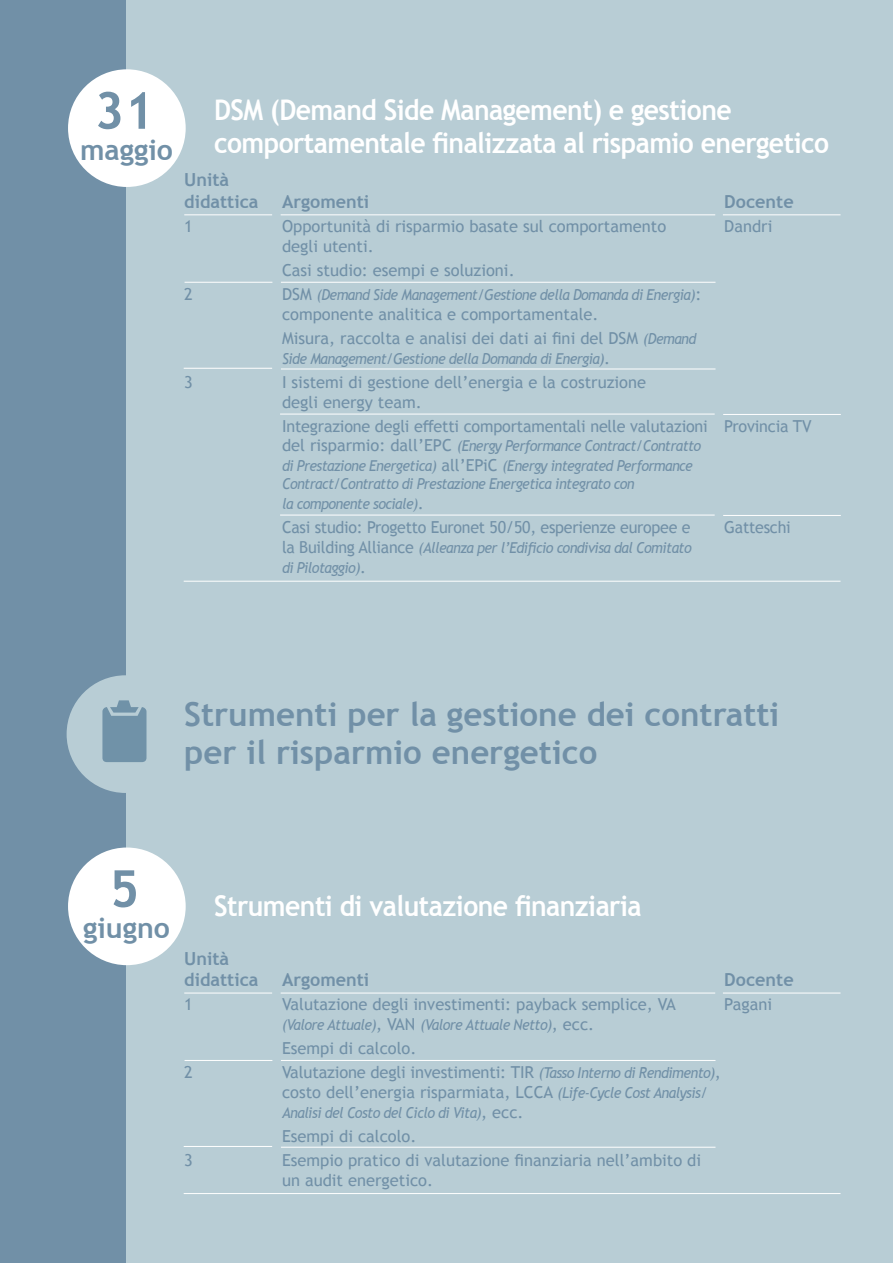
<style>
.page{position:relative;width:893px;height:1263px;background:#b8cdd5}
.page>*{position:absolute;margin:0;border:0;box-sizing:border-box;transform-origin:0 0}
.t1{font:700 51px "Trebuchet MS";color:#7190a7}
.t2{font:700 33px/37.5px "Trebuchet MS";color:#7190a7}
.t3{font:700 28.5px/33px "Trebuchet MS";letter-spacing:-.02em;color:#fff;scale:.93 1}
.t4{font:700 28.5px "Trebuchet MS";color:#7190a7}
.t5{font:700 18px "Trebuchet MS";color:#7190a7}
.Programma{font:16.5px/19.8px "Trebuchet MS";color:#7190a7}
.Programma-2{font:italic 15px/19.8px "Trebuchet MS";letter-spacing:-.04em;color:#7190a7;scale:.95 1}
.s1{font-style:normal;font-size:16.5px}
.s2{font-style:italic;font-size:15px}
</style>
<div class="page">
<div style="left:0;top:0;width:125px;height:1263px;background:#7190a7"></div>
<div style="left:68px;top:847px;width:118px;height:118px;background:#fff;border-radius:50%"></div>
<hr style="left:281px;top:993px;width:434px;height:1px;background:#fff">
<hr style="left:184px;top:993px;width:88px;height:1px;background:#fff">
<hr style="left:723px;top:993px;width:117px;height:1px;background:#fff">
<hr style="left:281px;top:1060px;width:434px;height:1px;background:#fff">
<hr style="left:184px;top:1193px;width:656px;height:1px;background:#fff">
<hr style="left:185px;top:1060px;width:87px;height:1px;background:#fff">
<hr style="left:184px;top:1146px;width:88px;height:1px;background:#fff">
<hr style="left:281px;top:1147px;width:434px;height:1px;background:#fff">
<div style="left:67px;top:675px;width:117px;height:118px;background:#b8cdd5;border-radius:50%"></div>
<svg style="left:102px;top:700px;width:44px;height:62px"></svg>
<div style="left:68px;top:69px;width:118px;height:118px;background:#fff;border-radius:50%"></div>
<hr style="left:281px;top:214px;width:434px;height:1px;background:#fff">
<hr style="left:184px;top:214px;width:88px;height:1px;background:#fff">
<hr style="left:723px;top:214px;width:117px;height:1px;background:#fff">
<hr style="left:281px;top:282px;width:434px;height:1px;background:#fff">
<hr style="left:184px;top:581px;width:656px;height:1px;background:#fff">
<hr style="left:185px;top:282px;width:87px;height:1px;background:#fff">
<hr style="left:280px;top:414px;width:435px;height:1px;background:#fff">
<hr style="left:723px;top:414px;width:118px;height:1px;background:#fff">
<hr style="left:184px;top:368px;width:88px;height:1px;background:#fff">
<hr style="left:281px;top:369px;width:434px;height:1px;background:#fff">
<hr style="left:280px;top:515px;width:435px;height:1px;background:#fff">
<hr style="left:723px;top:515px;width:118px;height:1px;background:#fff">
<p class="t1" style="left:94px;top:79px;width:61px">31</p>
<p class="t4" style="left:80px;top:132px;width:94px">maggio</p>
<p class="t3" style="left:214px;top:93px;width:663px">DSM (Demand Side Management) e gestione comportamentale finalizzata al rispamio energetico</p>
<p class="t5" style="left:184px;top:169px;width:46px">Unità</p>
<p class="t5" style="left:184px;top:190px;width:76px">didattica</p>
<p class="t5" style="left:282px;top:190px;width:89px">Argomenti</p>
<p class="t5" style="left:724px;top:190px;width:71px">Docente</p>
<p class="Programma" style="left:184px;top:216px;width:10px">1</p>
<p class="Programma" style="left:282px;top:216px;width:386px">Opportunità di risparmio basate sul comportamento</p>
<p class="Programma" style="left:724px;top:216px;width:50px">Dandri</p>
<p class="Programma" style="left:282px;top:236px;width:93px">degli utenti.</p>
<p class="Programma" style="left:282px;top:260px;width:234px">Casi studio: esempi e soluzioni.</p>
<p class="Programma" style="left:184px;top:284px;width:10px">2</p>
<p class="Programma-2" style="left:282px;top:285px;width:443px"><span class="s1">DSM</span> (Demand Side Management/Gestione della Domanda di Energia)<span class="s1">:</span></p>
<p class="Programma" style="left:282px;top:304px;width:318px">componente analitica e comportamentale.</p>
<p class="Programma" style="left:282px;top:328px;width:416px">Misura, raccolta e analisi dei dati ai fini del DSM <span class="s2">(Demand</span></p>
<p class="Programma-2" style="left:282px;top:348px;width:347px">Side Management/Gestione della Domanda di Energia)<span class="s1">.</span></p>
<p class="Programma" style="left:184px;top:372px;width:10px">3</p>
<p class="Programma" style="left:282px;top:372px;width:366px">I sistemi di gestione dell’energia e la costruzione degli energy team.</p>
<p class="Programma" style="left:282px;top:416px;width:531px">Integrazione degli effetti comportamentali nelle valutazioni Provincia TV</p>
<p class="Programma-2" style="left:282px;top:436px;width:443px"><span class="s1">del risparmio: dall’EPC</span> (Energy Performance Contract/Contratto di Prestazione Energetica) <span class="s1">all’EPiC</span> (Energy integrated Performance</p>
<p class="Programma-2" style="left:282px;top:474px;width:373px">Contract/Contratto di Prestazione Energetica integrato con la componente sociale)<span class="s1">.</span></p>
<p class="Programma" style="left:282px;top:517px;width:410px">Casi studio: Progetto Euronet 50/50, esperienze europee e</p>
<p class="Programma" style="left:724px;top:517px;width:68px">Gatteschi</p>
<p class="Programma-2" style="left:282px;top:538px;width:433px"><span class="s1">la Building Alliance</span> (Alleanza per l’Edificio condivisa dal Comitato di Pilotaggio)<span class="s1">.</span></p>
<p class="t2" style="left:184px;top:696px;width:597px">Strumenti per la gestione dei contratti per il risparmio energetico</p>
<p class="t1" style="left:109px;top:857px;width:31px">5</p>
<p class="t4" style="left:83px;top:910px;width:88px">giugno</p>
<p class="t3" style="left:214px;top:889px;width:461px">Strumenti di valutazione finanziaria</p>
<p class="t5" style="left:184px;top:947px;width:46px">Unità</p>
<p class="t5" style="left:184px;top:969px;width:76px">didattica</p>
<p class="t5" style="left:282px;top:969px;width:89px">Argomenti</p>
<p class="t5" style="left:724px;top:969px;width:71px">Docente</p>
<p class="Programma" style="left:184px;top:994px;width:10px">1</p>
<p class="Programma" style="left:282px;top:994px;width:395px">Valutazione degli investimenti: payback semplice, VA</p>
<p class="Programma" style="left:724px;top:994px;width:49px">Pagani</p>
<p class="Programma-2" style="left:282px;top:1015px;width:330px">(Valore Attuale)<span class="s1">, VAN</span> (Valore Attuale Netto)<span class="s1">, ecc.</span></p>
<p class="Programma" style="left:282px;top:1038px;width:136px">Esempi di calcolo.</p>
<p class="Programma" style="left:184px;top:1062px;width:10px">2</p>
<p class="Programma" style="left:282px;top:1062px;width:440px">Valutazione degli investimenti: TIR <span class="s2">(Tasso Interno di Rendimento)</span>, costo dell’energia risparmiata, LCCA <span class="s2">(Life-Cycle Cost Analysis/</span></p>
<p class="Programma-2" style="left:282px;top:1103px;width:256px">Analisi del Costo del Ciclo di Vita)<span class="s1">, ecc.</span></p>
<p class="Programma" style="left:282px;top:1126px;width:136px">Esempi di calcolo.</p>
<p class="Programma" style="left:184px;top:1150px;width:10px">3</p>
<p class="Programma" style="left:282px;top:1150px;width:421px">Esempio pratico di valutazione finanziaria nell’ambito di un audit energetico.</p>
</div>
